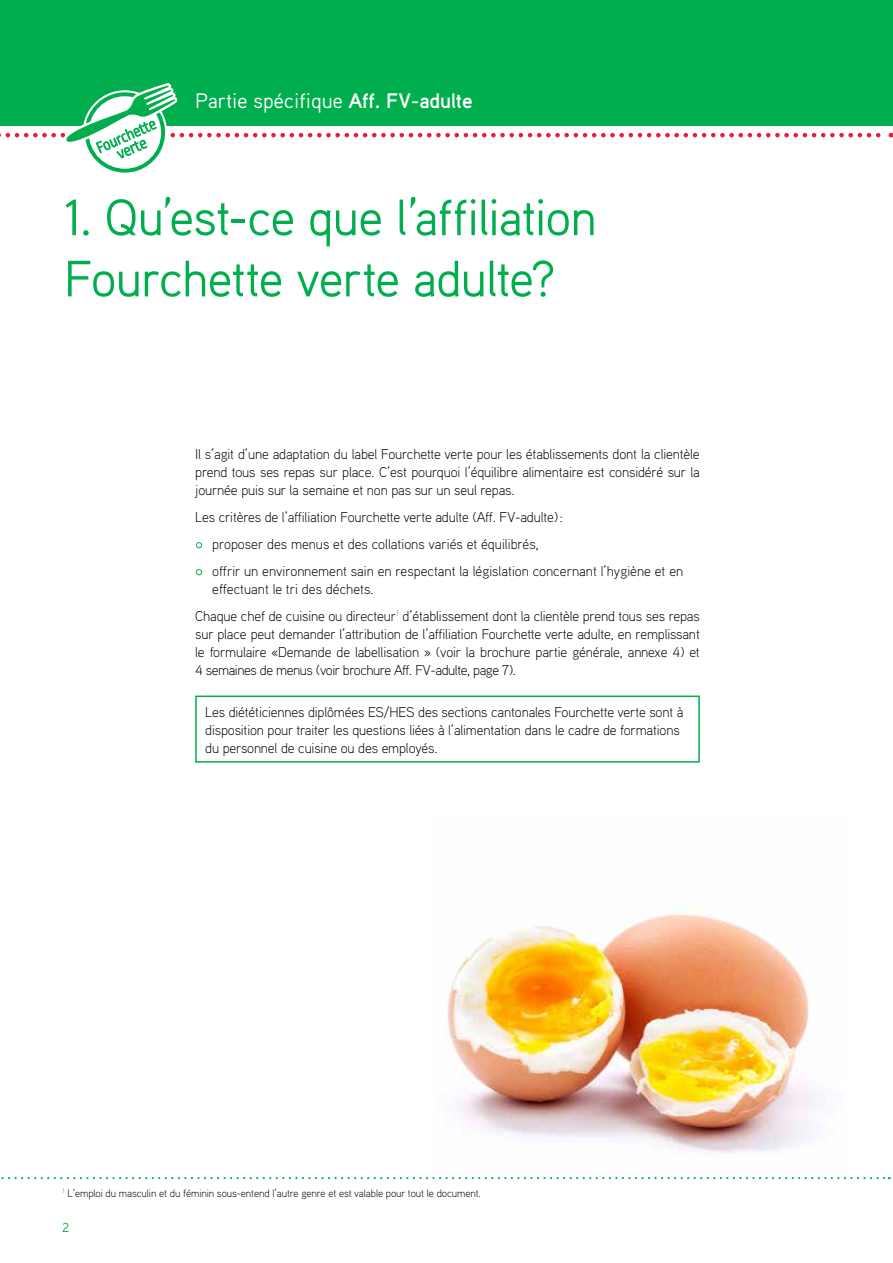
<style>
.page{position:relative;width:893px;height:1263px;background:#fff}
.page>*{position:absolute;margin:0;border:0;box-sizing:border-box;transform-origin:0 0}
.t1{font:51px/61.2px "Aaux Pro OT";letter-spacing:-.035em;color:#00ae4d}
.t2{font:21px "Aaux Pro OT";letter-spacing:-.01em;color:#fff}
.t3{font:300 14.25px/18px "Aaux Pro OT";letter-spacing:-.01em;color:#000}
.t4{font:13.05px "Aaux Pro OT";color:#00ae4d}
.t5{font:300 10.8px "Aaux Pro OT";letter-spacing:-.01em;color:#000}
.s1{font-weight:700}
.s2{font-size:18px;color:#00ae4d}
</style>
<div class="page">
<img style="left:447px;top:913px;width:372px;height:241px">
<div style="left:0;top:0;width:893px;height:126px;background:#00ae4d"></div>
<svg style="left:0;top:83px;width:892px;height:90px"></svg>
<div style="left:195px;top:695px;width:505px;height:68px;border:2px solid #00ae4d"></div>
<svg style="left:1px;top:1177px;width:889px;height:2px"></svg>
<h2 class="t2" style="left:195px;top:87px;width:279px">Partie spécifique <span class="s1">Aff. FV-adulte</span></h2>
<h1 class="t1" style="left:64px;top:185px;width:535px">1. Qu’est-ce que l’affiliation<br>Fourchette verte adulte?</h1>
<p class="t3" style="left:195px;top:445px;width:506px;text-align:justify">Il s’agit d’une adaptation du label Fourchette verte pour les établissements dont la clientèle prend tous ses repas sur place. C’est pourquoi l’équilibre alimentaire est considéré sur la journée puis sur la semaine et non pas sur un seul repas.</p>
<p class="t3" style="left:195px;top:508px;width:369px">Les critères de l’affiliation Fourchette verte adulte (Aff. FV-adulte):</p>
<p class="t3" style="left:195px;top:535px;width:345px"><span class="s2">•</span> proposer des menus et des collations variés et équilibrés,</p>
<p class="t3" style="left:212px;top:562px;width:473px;text-indent:-17px"><span class="s2">•</span> offrir un environnement sain en respectant la législation concernant l’hygiène et en effectuant le tri des déchets.</p>
<p class="t3" style="left:195px;top:607px;width:506px;text-align:justify">Chaque chef de cuisine ou directeur<sup>1</sup> d’établissement dont la clientèle prend tous ses repas sur place peut demander l’attribution de l’affiliation Fourchette verte adulte, en remplissant le formulaire «Demande de labellisation » (voir la brochure partie générale, annexe 4) et 4 semaines de menus (voir brochure Aff. FV-adulte, page 7).</p>
<p class="t3" style="left:205px;top:702px;width:480px">Les diététiciennes diplômées ES/HES des sections cantonales Fourchette verte sont à disposition pour traiter les questions liées à l’alimentation dans le cadre de formations du personnel de cuisine ou des employés.</p>
<p class="t5" style="left:63px;top:1186px;width:420px"><sup>1</sup> L’emploi du masculin et du féminin sous-entend l’autre genre et est valable pour tout le document.</p>
<p class="t4" style="left:62px;top:1219px;width:9px">2</p>
</div>
